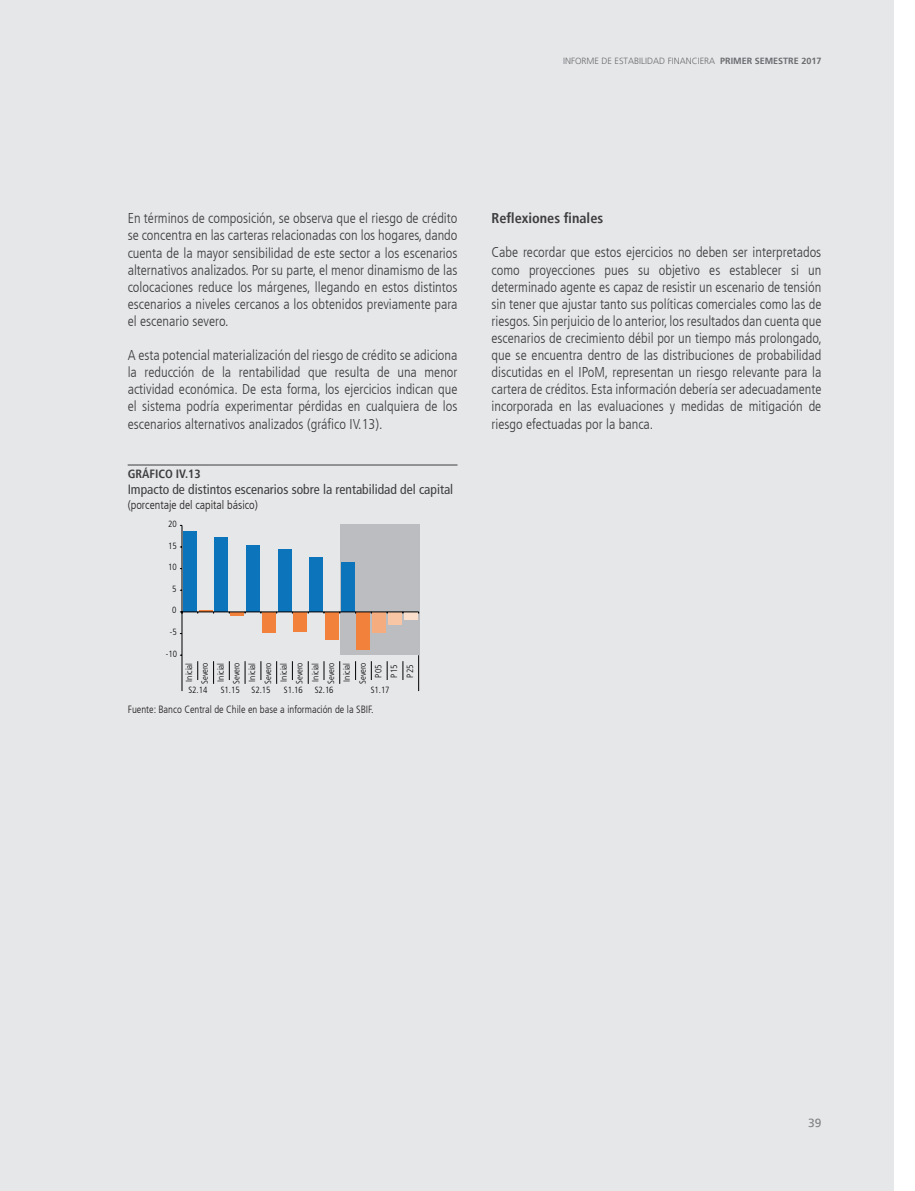
<style>
.page{position:relative;width:915px;height:1191px;background:#fff}
.page>*{position:absolute;margin:0;border:0;box-sizing:border-box;transform-origin:0 0}
.Texto_rec{font:300 condensed 14.25px/17.1px "Frutiger LT";color:#3e3e3f;text-align:justify}
.Texto_rec-2{font:700 condensed 14.25px "Frutiger LT";color:#3e3e3f}
.Título_gráfico_y_tab{font:condensed 13.5px "Frutiger LT";color:#3e3e3f}
.Subtítulo_Gráficos_y{font:300 condensed 12px "Frutiger LT";color:#231f20}
.Gráficos_y_Tablas{font:700 condensed 12px "Frutiger LT";color:#3e3e3f}
.t1{font:12px "Frutiger LT";color:#808285}
.Notas_gráficos_y_tab{font:300 condensed 10.5px "Frutiger LT";color:#231f20}
.t2{font:300 condensed 9px/15.8px "Frutiger LT Std";color:#000001;text-align:center}
.t3{font:300 9px "Frutiger LT";color:#6c6d70}
.s1{font-weight:700}
</style>
<div class="page">
<div style="left:0;top:0;width:893px;height:1191px;background:#e6e7e9"></div>
<hr style="left:128px;top:465px;width:329px;height:1px;background:#3e3e3f">
<div style="left:340px;top:525px;width:79px;height:130px;background:#bcbdc0"></div>
<div style="left:183px;top:532px;width:13px;height:80px;background:#0b74bb"></div>
<div style="left:215px;top:537px;width:13px;height:75px;background:#0b74bb"></div>
<svg style="left:230px;top:612px;width:14px;height:4px"></svg>
<div style="left:246px;top:545px;width:13px;height:67px;background:#0b74bb"></div>
<div style="left:262px;top:612px;width:13px;height:20px;background:#f2813c"></div>
<div style="left:278px;top:549px;width:13px;height:63px;background:#0b74bb"></div>
<div style="left:293px;top:612px;width:14px;height:19px;background:#f2813c"></div>
<div style="left:309px;top:558px;width:13px;height:54px;background:#0b74bb"></div>
<div style="left:325px;top:612px;width:13px;height:27px;background:#f2813c"></div>
<div style="left:341px;top:563px;width:13px;height:49px;background:#0b74bb"></div>
<div style="left:357px;top:612px;width:13px;height:37px;background:#f2813c"></div>
<div style="left:372px;top:612px;width:13px;height:20px;background:#f5ac7f"></div>
<div style="left:388px;top:612px;width:13px;height:12px;background:#f9c6a5"></div>
<div style="left:404px;top:612px;width:13px;height:7px;background:#fbdfcd"></div>
<hr style="left:181px;top:525px;width:1px;height:130px;background:#000001">
<hr style="left:182px;top:611px;width:236px;height:1px;background:#000001">
<svg style="left:402px;top:661px;width:1px;height:19px"></svg>
<svg style="left:386px;top:661px;width:1px;height:19px"></svg>
<svg style="left:371px;top:661px;width:1px;height:19px"></svg>
<svg style="left:355px;top:661px;width:1px;height:19px"></svg>
<svg style="left:323px;top:661px;width:1px;height:19px"></svg>
<svg style="left:292px;top:661px;width:1px;height:19px"></svg>
<svg style="left:260px;top:661px;width:1px;height:19px"></svg>
<svg style="left:229px;top:661px;width:1px;height:19px"></svg>
<svg style="left:197px;top:661px;width:1px;height:19px"></svg>
<svg style="left:197px;top:610px;width:17px;height:3px"></svg>
<svg style="left:418px;top:655px;width:1px;height:36px"></svg>
<svg style="left:339px;top:661px;width:1px;height:23px"></svg>
<svg style="left:308px;top:661px;width:1px;height:23px"></svg>
<svg style="left:276px;top:661px;width:1px;height:23px"></svg>
<svg style="left:244px;top:661px;width:1px;height:23px"></svg>
<svg style="left:213px;top:661px;width:1px;height:23px"></svg>
<svg style="left:180px;top:655px;width:2px;height:36px"></svg>
<p class="t3" style="left:563px;top:56px;width:260px">INFORME DE ESTABILIDAD FINANCIERA <span class="s1">PRIMER SEMESTRE 2017</span></p>
<p class="Texto_rec" style="left:128px;top:210px;width:331px">En términos de composición, se observa que el riesgo de crédito se concentra en las carteras relacionadas con los hogares, dando cuenta de la mayor sensibilidad de este sector a los escenarios alternativos analizados. Por su parte, el menor dinamismo de las colocaciones reduce los márgenes, llegando en estos distintos escenarios a niveles cercanos a los obtenidos previamente para el escenario severo.</p>
<p class="Texto_rec" style="left:128px;top:347px;width:331px">A esta potencial materialización del riesgo de crédito se adiciona la reducción de la rentabilidad que resulta de una menor actividad económica. De esta forma, los ejercicios indican que el sistema podría experimentar pérdidas en cualquiera de los escenarios alternativos analizados (gráfico IV.13).</p>
<p class="Gráficos_y_Tablas" style="left:128px;top:466px;width:74px">GRÁFICO IV.13</p>
<p class="Título_gráfico_y_tab" style="left:128px;top:481px;width:327px">Impacto de distintos escenarios sobre la rentabilidad del capital</p>
<p class="Subtítulo_Gráficos_y" style="left:128px;top:497px;width:132px">(porcentaje del capital básico)</p>
<p class="t2" style="left:168px;top:516px;width:10px">20</p>
<p class="t2" style="left:168px;top:538px;width:10px">15</p>
<p class="t2" style="left:168px;top:559px;width:10px">10</p>
<p class="t2" style="left:172px;top:581px;width:6px">5</p>
<p class="t2" style="left:172px;top:602px;width:6px">0</p>
<p class="t2" style="left:170px;top:624px;width:8px">-5</p>
<p class="t2" style="left:166px;top:646px;width:13px">-10</p>
<p class="t2" style="left:181px;top:684px;width:23px;rotate:-90deg">Inicial<br>Severo<br>Inicial<br>Severo<br>Inicial<br>Severo<br>Inicial<br>Severo<br>Inicial<br>Severo<br>Inicial<br>Severo<br>P05<br>P15<br>P25</p>
<p class="t2" style="left:188px;top:681px;width:20px">S2.14</p>
<p class="t2" style="left:221px;top:681px;width:20px">S1.15</p>
<p class="t2" style="left:251px;top:681px;width:20px">S2.15</p>
<p class="t2" style="left:284px;top:681px;width:20px">S1.16</p>
<p class="t2" style="left:314px;top:681px;width:20px">S2.16</p>
<p class="t2" style="left:370px;top:681px;width:20px">S1.17</p>
<p class="Notas_gráficos_y_tab" style="left:128px;top:703px;width:247px">Fuente: Banco Central de Chile en base a información de la SBIF.</p>
<p class="Texto_rec-2" style="left:491px;top:210px;width:113px">Reflexiones finales</p>
<p class="Texto_rec" style="left:491px;top:244px;width:332px">Cabe recordar que estos ejercicios no deben ser interpretados como proyecciones pues su objetivo es establecer si un determinado agente es capaz de resistir un escenario de tensión sin tener que ajustar tanto sus políticas comerciales como las de riesgos. Sin perjuicio de lo anterior, los resultados dan cuenta que escenarios de crecimiento débil por un tiempo más prolongado, que se encuentra dentro de las distribuciones de probabilidad discutidas en el IPoM, representan un riesgo relevante para la cartera de créditos. Esta información debería ser adecuadamente incorporada en las evaluaciones y medidas de mitigación de riesgo efectuadas por la banca.</p>
<p class="t1" style="left:807px;top:1116px;width:15px">39</p>
</div>
